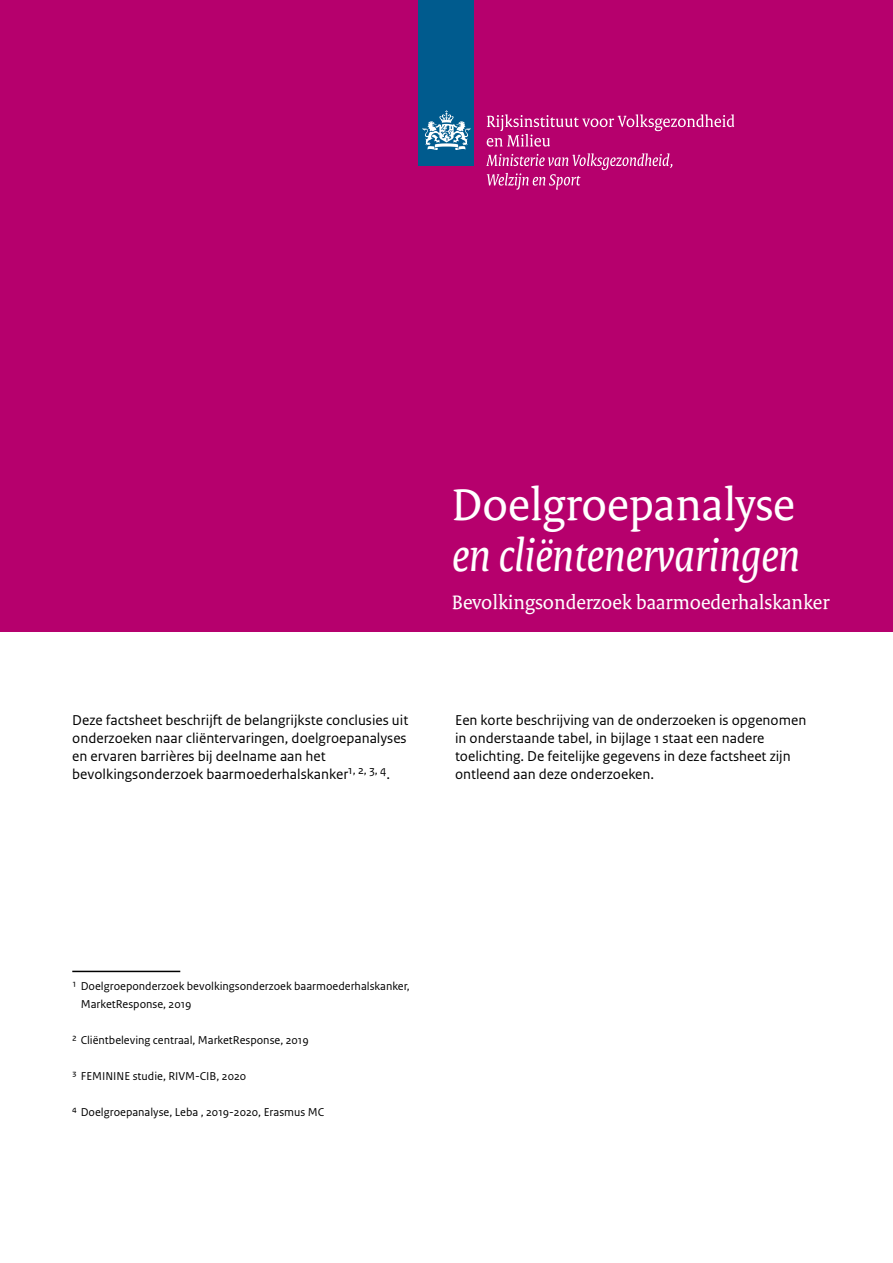
<style>
.page{position:relative;width:893px;height:1263px;background:#fff}
.page>*{position:absolute;margin:0;border:0;box-sizing:border-box;transform-origin:0 0}
._00_RIVM_Titel-4_DFK{font:italic 48px/51px "Rijksoverheid Serif";color:#fff}
._01_RIVM_Subtitel-4{font:21px "Rijksoverheid Serif";color:#fff}
._10_RIVM_Broodtekst{font:15px/18px "Rijksoverheid Sans Text";color:#000}
._15_RIVM_Voetnoot{font:12px/18px "Rijksoverheid Sans Text";color:#000}
.s1{font-style:normal}
</style>
<div class="page">
<div style="left:0;top:0;width:893px;height:631px;background:#b6006d"></div>
<div style="left:419px;top:0;width:55px;height:166px;background:#005b8e"></div>
<svg style="left:423px;top:110px;width:47px;height:40px"></svg>
<svg style="left:487px;top:114px;width:247px;height:33px"></svg>
<svg style="left:486px;top:153px;width:186px;height:37px"></svg>
<hr style="left:72px;top:971px;width:108px;height:1px;background:#000">
<p class="_10_RIVM_Broodtekst" style="left:72px;top:711px;width:338px">Deze factsheet beschrijft de belangrijkste conclusies uit onderzoeken naar cliëntervaringen, doelgroepanalyses en ervaren barrières bij deelname aan het bevolkingsonderzoek baarmoederhalskanker<sup>1,</sup> <sup>2,</sup> <sup>3,</sup> <sup>4</sup>.</p>
<p class="_00_RIVM_Titel-4_DFK" style="left:452px;top:479px;width:350px"><span class="s1">Doelgroepanalyse </span>en cliëntenervaringen</p>
<p class="_01_RIVM_Subtitel-4" style="left:452px;top:590px;width:379px">Bevolkingsonderzoek baarmoederhalskanker</p>
<p class="_10_RIVM_Broodtekst" style="left:455px;top:711px;width:353px">Een korte beschrijving van de onderzoeken is opgenomen in onderstaande tabel, in bijlage 1 staat een nadere toelichting. De feitelijke gegevens in deze factsheet zijn ontleend aan deze onderzoeken.</p>
<p class="_15_RIVM_Voetnoot" style="left:81px;top:977px;width:331px;text-indent:-9px">1 Doelgroeponderzoek bevolkingsonderzoek baarmoederhalskanker,<br>MarketResponse, 2019</p>
<p class="_15_RIVM_Voetnoot" style="left:72px;top:1031px;width:238px">2 Cliëntbeleving centraal, MarketResponse, 2019</p>
<p class="_15_RIVM_Voetnoot" style="left:72px;top:1067px;width:176px">3 FEMININE studie, RIVM-CIB, 2020</p>
<p class="_15_RIVM_Voetnoot" style="left:72px;top:1103px;width:253px">4 Doelgroepanalyse, Leba , 2019-2020, Erasmus MC</p>
</div>
